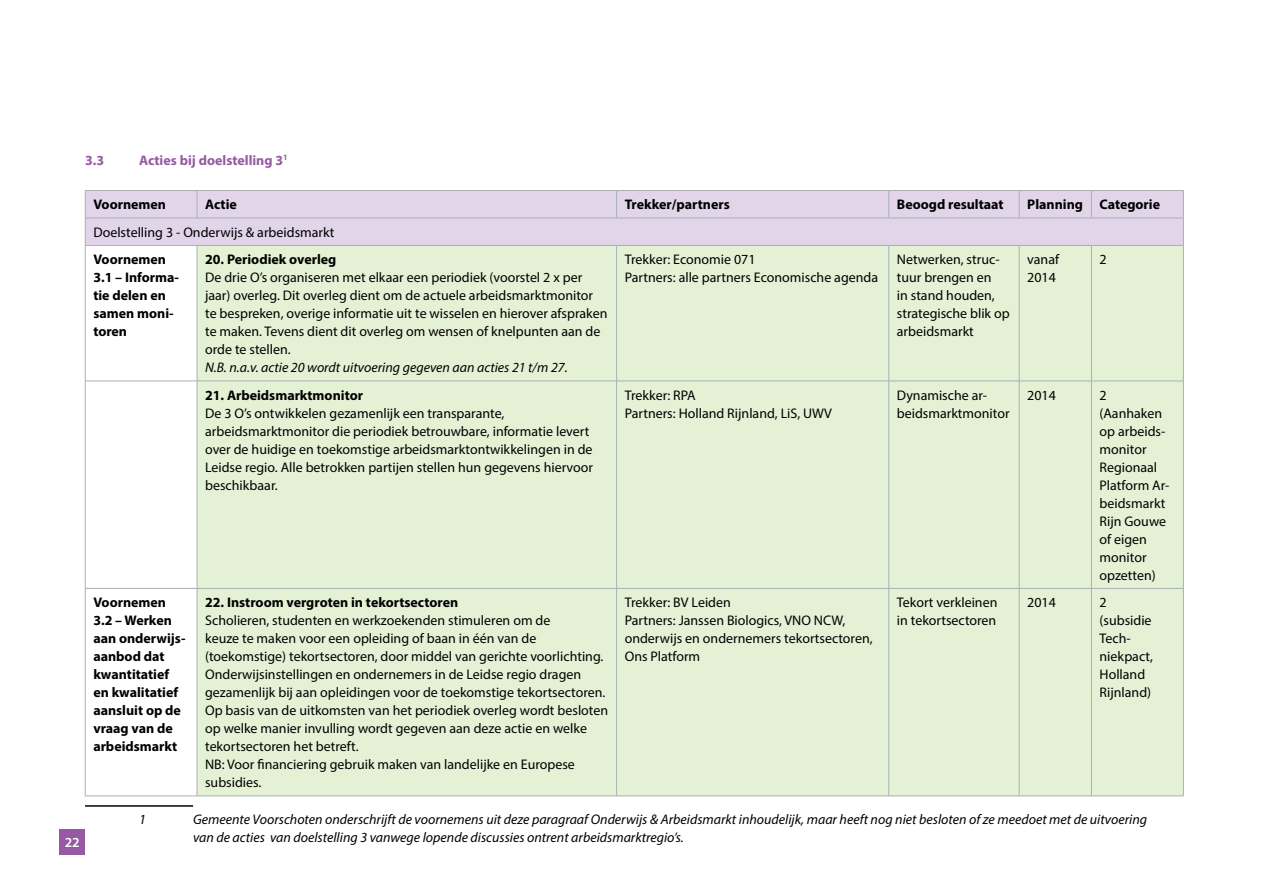
<style>
.page{position:relative;width:1263px;height:893px;background:#fff}
.page>*{position:absolute;margin:0;border:0;box-sizing:border-box;transform-origin:0 0}
.t1{font:13.95px/18px "Myriad Pro";color:#000}
.t2{font:700 13.95px/18px "Myriad Pro";color:#000}
.t3{font:italic 13.95px/18px "Myriad Pro";color:#000}
.t4{font:700 13.95px "Myriad Pro";color:#9759a4}
.t5{font:600 13.95px "Myriad Pro";color:#fff}
</style>
<div class="page">
<div style="left:60px;top:829px;width:25px;height:26px;background:#9759a4"></div>
<div style="left:86px;top:191px;width:1097px;height:54px;background:#e2d5e9"></div>
<div style="left:198px;top:246px;width:985px;height:550px;background:#e5f1d5"></div>
<svg style="left:197px;top:191px;width:1px;height:27px"></svg>
<svg style="left:616px;top:191px;width:1px;height:27px"></svg>
<svg style="left:888px;top:191px;width:1px;height:27px"></svg>
<svg style="left:1019px;top:191px;width:1px;height:27px"></svg>
<hr style="left:85px;top:246px;width:1px;height:135px;background:#a7b1b7">
<hr style="left:197px;top:246px;width:1px;height:135px;background:#a7b1b7">
<hr style="left:616px;top:246px;width:1px;height:135px;background:#a7b1b7">
<hr style="left:888px;top:246px;width:1px;height:135px;background:#a7b1b7">
<hr style="left:1019px;top:246px;width:1px;height:135px;background:#a7b1b7">
<hr style="left:1091px;top:246px;width:1px;height:135px;background:#a7b1b7">
<hr style="left:1183px;top:246px;width:1px;height:135px;background:#a7b1b7">
<hr style="left:85px;top:381px;width:112px;height:1px;background:#a7b1b7">
<hr style="left:85px;top:381px;width:1px;height:207px;background:#a7b1b7">
<hr style="left:197px;top:381px;width:420px;height:1px;background:#a7b1b7">
<hr style="left:197px;top:381px;width:1px;height:207px;background:#a7b1b7">
<hr style="left:617px;top:381px;width:272px;height:1px;background:#a7b1b7">
<hr style="left:616px;top:381px;width:1px;height:207px;background:#a7b1b7">
<hr style="left:889px;top:381px;width:130px;height:1px;background:#a7b1b7">
<hr style="left:888px;top:381px;width:1px;height:207px;background:#a7b1b7">
<hr style="left:1019px;top:381px;width:72px;height:1px;background:#a7b1b7">
<hr style="left:1019px;top:381px;width:1px;height:207px;background:#a7b1b7">
<hr style="left:1091px;top:381px;width:92px;height:1px;background:#a7b1b7">
<hr style="left:1091px;top:381px;width:1px;height:207px;background:#a7b1b7">
<hr style="left:1183px;top:381px;width:1px;height:207px;background:#a7b1b7">
<hr style="left:85px;top:588px;width:112px;height:1px;background:#a7b1b7">
<hr style="left:85px;top:589px;width:1px;height:207px;background:#a7b1b7">
<hr style="left:197px;top:588px;width:420px;height:1px;background:#a7b1b7">
<hr style="left:197px;top:589px;width:1px;height:207px;background:#a7b1b7">
<hr style="left:617px;top:588px;width:272px;height:1px;background:#a7b1b7">
<hr style="left:616px;top:589px;width:1px;height:207px;background:#a7b1b7">
<hr style="left:889px;top:588px;width:130px;height:1px;background:#a7b1b7">
<hr style="left:888px;top:589px;width:1px;height:207px;background:#a7b1b7">
<hr style="left:1019px;top:588px;width:72px;height:1px;background:#a7b1b7">
<hr style="left:1019px;top:589px;width:1px;height:207px;background:#a7b1b7">
<hr style="left:1091px;top:588px;width:92px;height:1px;background:#a7b1b7">
<hr style="left:1091px;top:589px;width:1px;height:207px;background:#a7b1b7">
<hr style="left:1183px;top:589px;width:1px;height:207px;background:#a7b1b7">
<hr style="left:85px;top:796px;width:112px;height:1px;background:#a7b1b7">
<hr style="left:197px;top:796px;width:420px;height:1px;background:#a7b1b7">
<hr style="left:617px;top:796px;width:272px;height:1px;background:#a7b1b7">
<hr style="left:889px;top:796px;width:130px;height:1px;background:#a7b1b7">
<hr style="left:1019px;top:796px;width:72px;height:1px;background:#a7b1b7">
<hr style="left:1091px;top:796px;width:92px;height:1px;background:#a7b1b7">
<hr style="left:85px;top:190px;width:112px;height:1px;background:#a7b1b7">
<hr style="left:197px;top:190px;width:420px;height:1px;background:#a7b1b7">
<hr style="left:617px;top:190px;width:272px;height:1px;background:#a7b1b7">
<hr style="left:889px;top:190px;width:130px;height:1px;background:#a7b1b7">
<hr style="left:1019px;top:190px;width:72px;height:1px;background:#a7b1b7">
<hr style="left:1091px;top:190px;width:92px;height:1px;background:#a7b1b7">
<svg style="left:1091px;top:191px;width:1px;height:27px"></svg>
<hr style="left:85px;top:218px;width:112px;height:1px;background:#a7b1b7">
<hr style="left:197px;top:218px;width:420px;height:1px;background:#a7b1b7">
<hr style="left:617px;top:218px;width:272px;height:1px;background:#a7b1b7">
<hr style="left:889px;top:218px;width:130px;height:1px;background:#a7b1b7">
<hr style="left:1019px;top:218px;width:72px;height:1px;background:#a7b1b7">
<hr style="left:1091px;top:218px;width:92px;height:1px;background:#a7b1b7">
<svg style="left:85px;top:191px;width:1px;height:54px"></svg>
<svg style="left:1183px;top:191px;width:1px;height:54px"></svg>
<hr style="left:85px;top:245px;width:112px;height:1px;background:#a7b1b7">
<hr style="left:197px;top:245px;width:420px;height:1px;background:#a7b1b7">
<hr style="left:617px;top:245px;width:272px;height:1px;background:#a7b1b7">
<hr style="left:889px;top:245px;width:130px;height:1px;background:#a7b1b7">
<hr style="left:1019px;top:245px;width:72px;height:1px;background:#a7b1b7">
<hr style="left:1091px;top:245px;width:92px;height:1px;background:#a7b1b7">
<hr style="left:85px;top:805px;width:108px;height:2px;background:#000">
<p class="t4" style="left:85px;top:151px;width:21px">3.3</p>
<p class="t4" style="left:139px;top:151px;width:150px">Acties bij doelstelling 3<sup>1</sup></p>
<p class="t2" style="left:93px;top:195px;width:74px">Voornemen</p>
<p class="t2" style="left:205px;top:195px;width:33px">Actie</p>
<p class="t2" style="left:625px;top:195px;width:107px">Trekker/partners</p>
<p class="t2" style="left:897px;top:195px;width:108px">Beoogd resultaat</p>
<p class="t2" style="left:1027px;top:195px;width:134px">Planning Categorie</p>
<p class="t1" style="left:93px;top:223px;width:243px">Doelstelling 3 - Onderwijs &amp; arbeidsmarkt</p>
<p class="t2" style="left:93px;top:250px;width:87px">Voornemen<br>3.1 – Informa&shy;tie delen en samen moni&shy;toren</p>
<p class="t2" style="left:205px;top:250px;width:133px">20. Periodiek overleg</p>
<p class="t1" style="left:625px;top:250px;width:255px">Trekker: Economie 071<br>Partners: alle partners Economische agenda</p>
<p class="t1" style="left:897px;top:250px;width:114px">Netwerken, struc&shy;tuur brengen en<br>in stand houden, strategische blik op arbeidsmarkt</p>
<p class="t1" style="left:1027px;top:250px;width:33px">vanaf<br>2014</p>
<p class="t1" style="left:1099px;top:250px;width:9px">2</p>
<p class="t1" style="left:205px;top:268px;width:404px">De drie O’s organiseren met elkaar een periodiek (voorstel 2 x per jaar) overleg. Dit overleg dient om de actuele arbeidsmarktmonitor te bespreken, overige informatie uit te wisselen en hierover afspraken te maken. Tevens dient dit overleg om wensen of knelpunten aan de orde te stellen.</p>
<p class="t3" style="left:205px;top:358px;width:364px">N.B. n.a.v. actie 20 wordt uitvoering gegeven aan acties 21 t/m 27.</p>
<p class="t5" style="left:65px;top:834px;width:16px">22</p>
<p class="t2" style="left:205px;top:386px;width:159px">21. Arbeidsmarktmonitor</p>
<p class="t1" style="left:205px;top:404px;width:389px">De 3 O’s ontwikkelen gezamenlijk een transparante, arbeidsmarktmonitor die periodiek betrouwbare, informatie levert over de huidige en toekomstige arbeidsmarktontwikkelingen in de Leidse regio. Alle betrokken partijen stellen hun gegevens hiervoor beschikbaar.</p>
<p class="t2" style="left:93px;top:593px;width:94px">Voornemen<br>3.2 – Werken aan onderwijs&shy;aanbod dat kwantitatief en kwalitatief aansluit op de vraag van de arbeidsmarkt</p>
<p class="t2" style="left:205px;top:593px;width:255px">22. Instroom vergroten in tekortsectoren</p>
<p class="t1" style="left:205px;top:611px;width:405px">Scholieren, studenten en werkzoekenden stimuleren om de<br>keuze te maken voor een opleiding of baan in één van de (toekomstige) tekortsectoren, door middel van gerichte voorlichting.<br>Onderwijsinstellingen en ondernemers in de Leidse regio dragen gezamenlijk bij aan opleidingen voor de toekomstige tekortsectoren.<br>Op basis van de uitkomsten van het periodiek overleg wordt besloten op welke manier invulling wordt gegeven aan deze actie en welke tekortsectoren het betreft.<br>NB: Voor financiering gebruik maken van landelijke en Europese subsidies.</p>
<p class="t1" style="left:625px;top:386px;width:209px">Trekker: RPA<br>Partners: Holland Rijnland, LiS, UWV</p>
<p class="t1" style="left:897px;top:386px;width:114px">Dynamische ar&shy;beidsmarktmonitor</p>
<p class="t1" style="left:1027px;top:386px;width:30px">2014</p>
<p class="t1" style="left:1099px;top:386px;width:71px">2 (Aanhaken op arbeids&shy;monitor<br>Regionaal<br>Platform Ar&shy;beidsmarkt<br>Rijn Gouwe of eigen monitor opzetten)</p>
<p class="t1" style="left:625px;top:593px;width:249px">Trekker: BV Leiden<br>Partners: Janssen Biologics, VNO NCW, onderwijs en ondernemers tekortsectoren,<br>Ons Platform</p>
<p class="t1" style="left:897px;top:593px;width:102px">Tekort verkleinen in tekortsectoren</p>
<p class="t1" style="left:1027px;top:593px;width:30px">2014</p>
<p class="t1" style="left:1099px;top:593px;width:55px">2 (subsidie<br>Tech&shy;niekpact,<br>Holland<br>Rijnland)</p>
<p class="t3" style="left:139px;top:810px;width:8px">1</p>
<p class="t3" style="left:193px;top:810px;width:956px">Gemeente Voorschoten onderschrijft de voornemens uit deze paragraaf Onderwijs &amp; Arbeidsmarkt inhoudelijk, maar heeft nog niet besloten of ze meedoet met de uitvoering van de acties van doelstelling 3 vanwege lopende discussies ontrent arbeidsmarktregio’s.</p>
</div>
